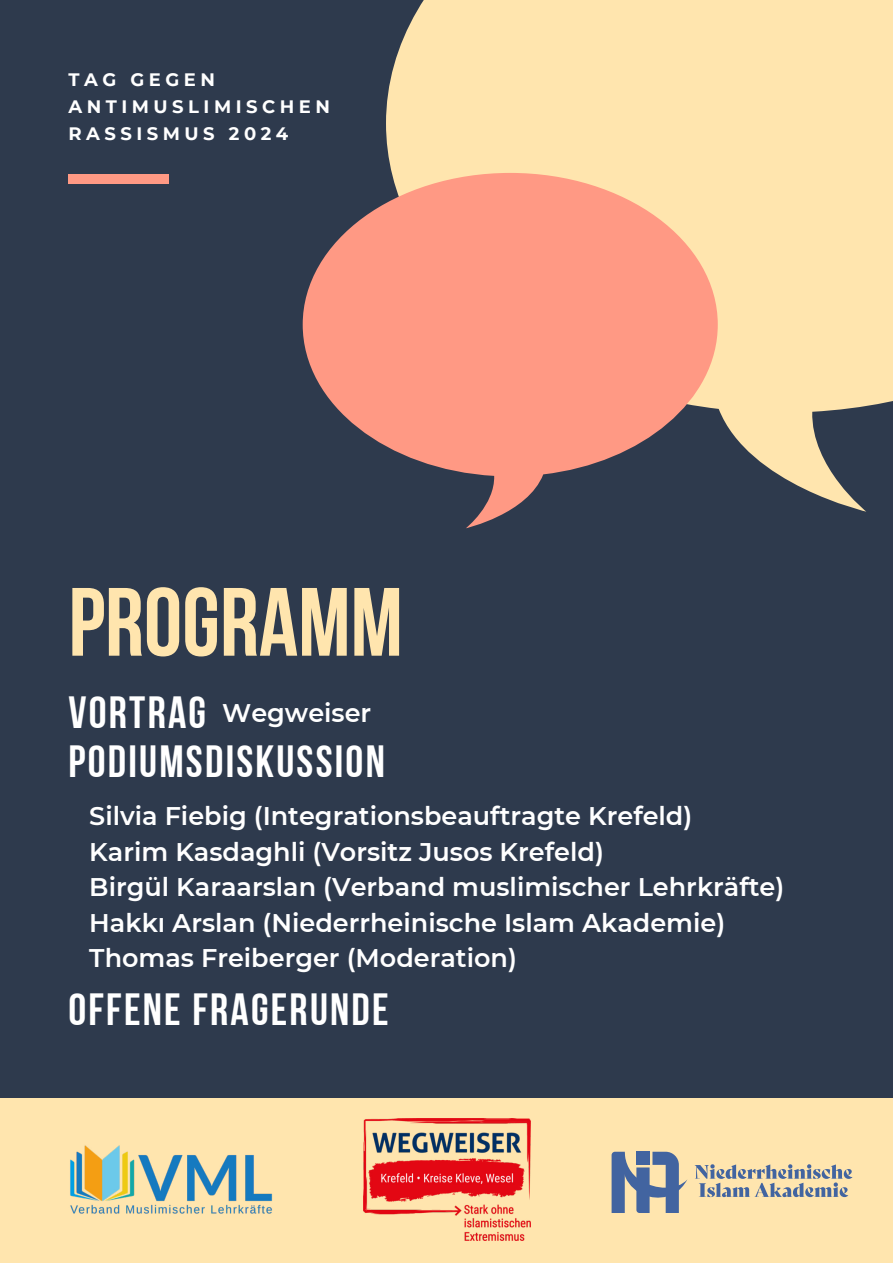
<style>
.page{position:relative;width:893px;height:1263px;background:#2e3a4d}
.page>*{position:absolute;margin:0;border:0;box-sizing:border-box;transform-origin:0 0}
.t1{font:96.75px "Bebas Neue Cyrillic";color:#ffe5ae}
.t2{font:45px/49.5px "Bebas Neue Cyrillic";letter-spacing:.05em;color:#fff}
.t3{font:600 25.5px/35.4px "Montserrat";color:#fff}
.t4{font:700 18px/27px "Montserrat";letter-spacing:.25em;color:#fff}
</style>
<div class="page">
<svg style="left:386px;top:0;width:507px;height:511px;fill:#ffe5ae"></svg>
<svg style="left:303px;top:173px;width:415px;height:355px;fill:#ff9984"></svg>
<div style="left:68px;top:174px;width:101px;height:10px;background:#ff9984"></div>
<div style="left:0;top:1098px;width:893px;height:165px;background:#ffe5ae"></div>
<img style="left:363px;top:1118px;width:167px;height:122px">
<img style="left:70px;top:1145px;width:203px;height:69px">
<svg style="left:694px;top:1164px;width:158px;height:33px"></svg>
<svg style="left:611px;top:1152px;width:76px;height:61px"></svg>
<p class="t4" style="left:68px;top:65px;width:263px">TAG GEGEN<br>ANTIMUSLIMISCHEN<br>RASSISMUS 2024</p>
<h1 class="t1" style="left:68px;top:569px;width:336px">PROGRAMM</h1>
<h2 class="t2" style="left:68px;top:687px;width:318px">VORTRAG<br>PODIUMSDISKUSSION</h2>
<p class="t3" style="left:222px;top:694px;width:151px">Wegweiser</p>
<p class="t3" style="left:89px;top:797px;width:696px">Silvia Fiebig (Integrationsbeauftragte Krefeld)<br>Karim Kasdaghli (Vorsitz Jusos Krefeld)<br>Birgül Karaarslan (Verband muslimischer Lehrkräfte)<br>Hakkı Arslan (Niederrheinische Islam Akademie)<br>Thomas Freiberger (Moderation)</p>
<h2 class="t2" style="left:68px;top:984px;width:322px">OFFENE FRAGERUNDE</h2>
</div>
